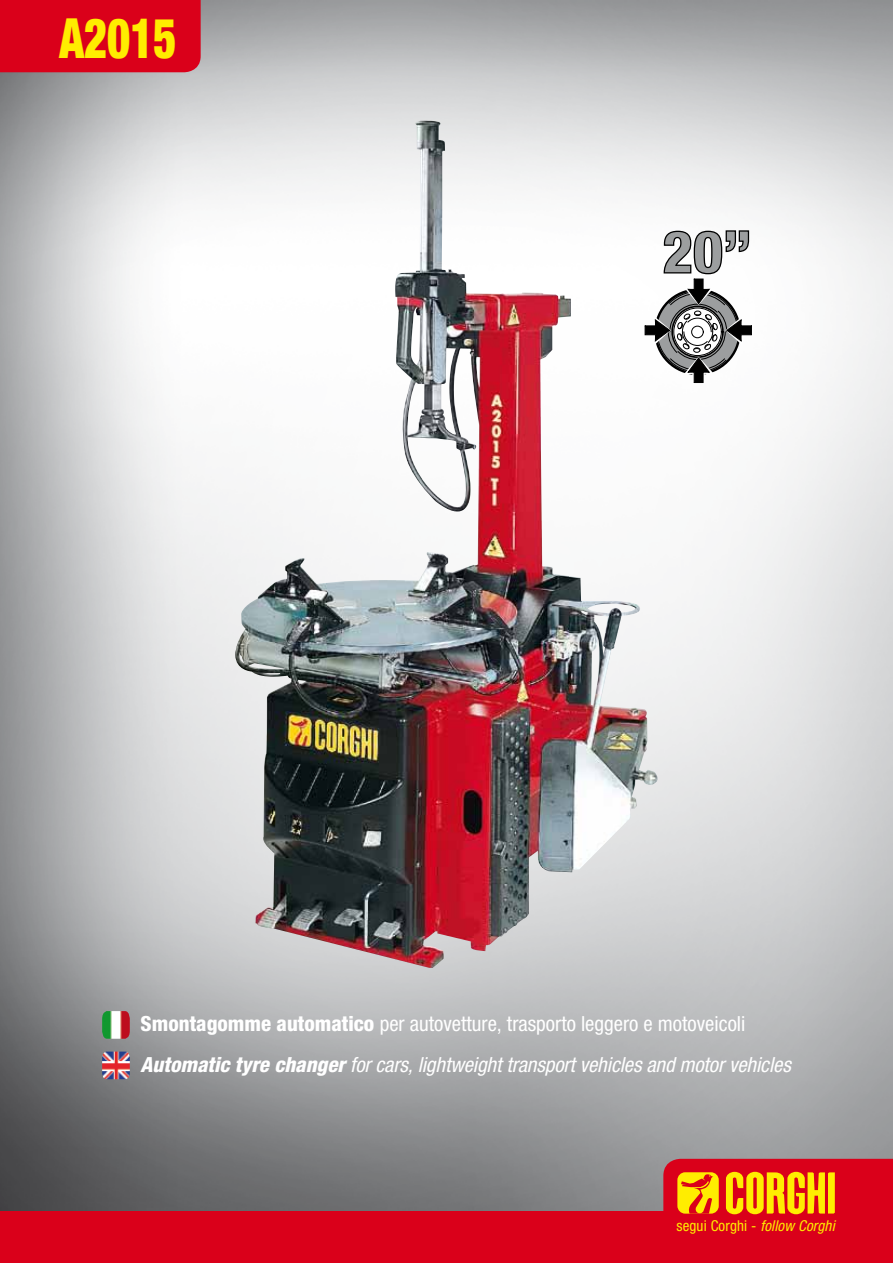
<style>
.page{position:relative;width:893px;height:1263px;background:#fff}
.page>*{position:absolute;margin:0;border:0;box-sizing:border-box;transform-origin:0 0}
.t1{font:900 condensed 55.5px "Helvetica Neue LT Std";color:#ffed00;scale:.8 1}
.t2{font:italic condensed 20.85px/40.5px "Helvetica Neue LT Std";letter-spacing:-.005em;color:#fff}
.t3{font:condensed 15px "Helvetica Neue LT Std";letter-spacing:.01em;color:#ffed00}
.s1{font-weight:800;font-style:normal}
.s2{font-style:normal}
.s3{font-weight:800}
.s4{font-style:italic}
</style>
<div class="page">
<img style="left:0;top:0;width:893px;height:1212px">
<div style="left:0;top:0;width:201px;height:72px;background:#da001a"></div>
<div style="left:0;top:1212px;width:893px;height:51px;background:#da001a"></div>
<svg style="left:663px;top:1159px;width:230px;height:56px;background:#e54f12"></svg>
<img style="left:235px;top:125px;width:244px;height:631px">
<img style="left:102px;top:1011px;width:28px;height:28px">
<img style="left:102px;top:1051px;width:28px;height:28px">
<svg style="left:634px;top:230px;width:129px;height:164px"></svg>
<h1 class="t1" style="left:60px;top:5px;width:148px">A2015</h1>
<p class="t2" style="left:141px;top:1004px;width:652px"><span class="s1">Smontagomme automatico</span> <span class="s2">per autovetture, trasporto leggero e motoveicoli<br></span><span class="s3">Automatic tyre changer</span> for cars, lightweight transport vehicles and motor vehicles</p>
<p class="t3" style="left:676px;top:1217px;width:160px">segui Corghi - <span class="s4">follow Corghi</span></p>
</div>
